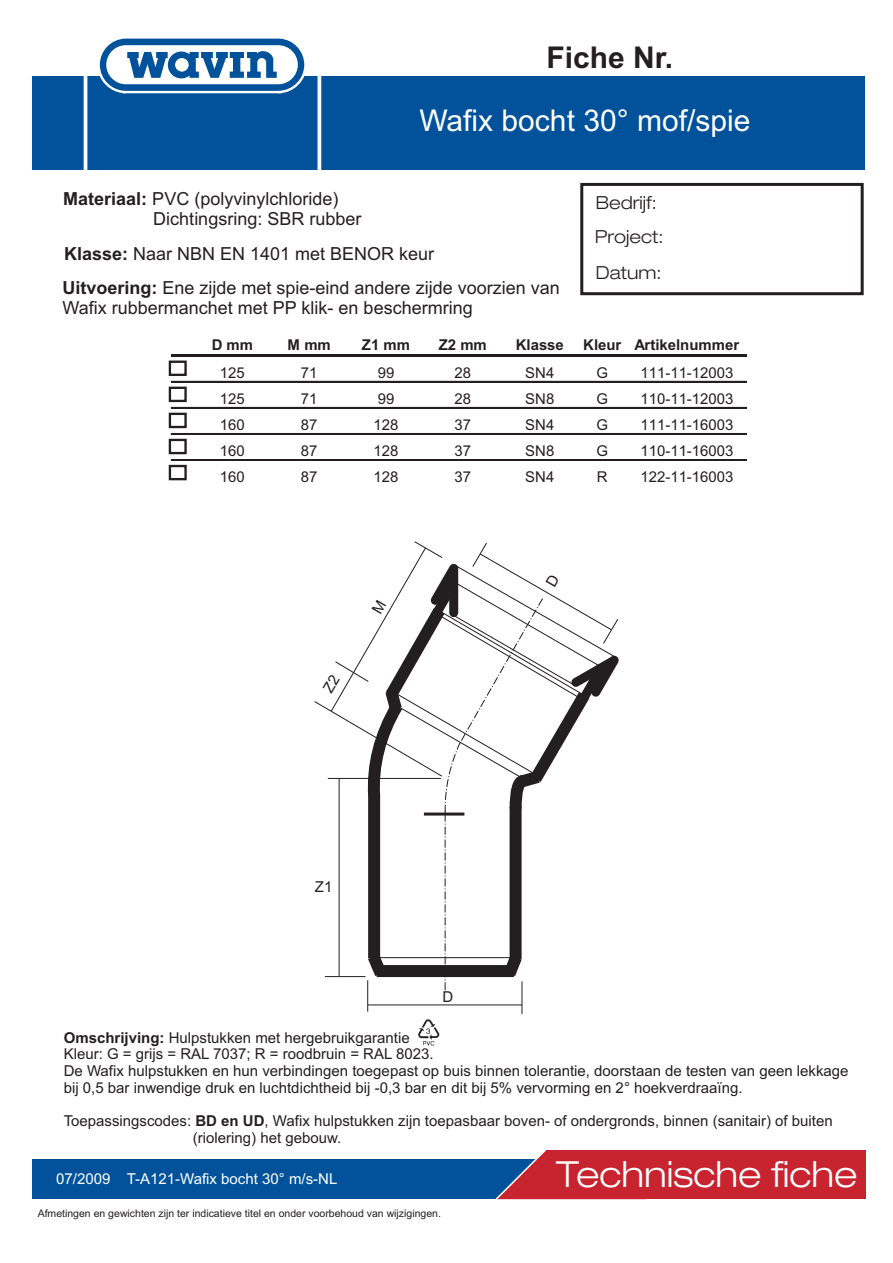
<style>
.page{position:relative;width:893px;height:1263px;background:#fff}
.page>*{position:absolute;margin:0;border:0;box-sizing:border-box;transform-origin:0 0}
.t1{font:300 expanded 36px "Helvetica Neue";color:#fff}
.t2{font:30px "Arial";color:#fff}
.t3{font:700 30px "Arial";color:#231f20}
.t4{font:18px/20.1px "Arial";color:#231f20}
.t5{font:300 expanded 18px/34px "Helvetica Neue";color:#231f20}
.t6{font:15px/16.8px "Arial";color:#231f20}
.t7{font:15px "Arial";color:#fff}
.t8{font:14.85px "Arial";color:#231f20}
.t9{font:700 14.85px "Arial";color:#231f20}
.t10{font:10.5px "Arial";color:#231f20}
.s1{font-weight:700}
</style>
<div class="page">
<div style="left:32px;top:77px;width:833px;height:93px;background:#01529b"></div>
<svg style="left:95px;top:38px;width:214px;height:56px"></svg>
<hr style="left:84px;top:61px;width:3px;height:128px;background:#fff">
<svg style="left:317px;top:76px;width:4px;height:94px"></svg>
<div style="left:32px;top:1159px;width:788px;height:40px;background:#01529b"></div>
<div style="left:546px;top:1150px;width:320px;height:49px;background:#c82430"></div>
<svg style="left:495px;top:1150px;width:152px;height:50px"></svg>
<div style="left:580px;top:183px;width:284px;height:112px;border:3px solid #231f20"></div>
<img style="left:418px;top:1019px;width:21px;height:27px">
<hr style="left:171px;top:354px;width:576px;height:3px;background:#231f20">
<hr style="left:171px;top:381px;width:576px;height:2px;background:#231f20">
<hr style="left:171px;top:407px;width:576px;height:2px;background:#231f20">
<hr style="left:171px;top:433px;width:576px;height:2px;background:#231f20">
<hr style="left:171px;top:459px;width:576px;height:2px;background:#231f20">
<div style="left:169px;top:361px;width:18px;height:15px;border:2px solid #231f20"></div>
<div style="left:169px;top:387px;width:18px;height:15px;border:2px solid #231f20"></div>
<div style="left:169px;top:413px;width:18px;height:15px;border:2px solid #231f20"></div>
<div style="left:169px;top:439px;width:18px;height:15px;border:2px solid #231f20"></div>
<div style="left:169px;top:465px;width:18px;height:15px;border:2px solid #231f20"></div>
<svg style="left:314px;top:541px;width:305px;height:473px"></svg>
<h2 class="t3" style="left:546px;top:46px;width:128px">Fiche Nr.</h2>
<h2 class="t2" style="left:419px;top:110px;width:333px">Wafix bocht 30° mof/spie</h2>
<p class="t4" style="left:153px;top:190px;width:210px;text-indent:-90px"><span class="s1">Materiaal:</span> PVC (polyvinylchloride)<br>Dichtingsring: SBR rubber</p>
<p class="t4" style="left:63px;top:238px;width:499px;line-height:33.9px"><span class="s1">Klasse:</span> Naar NBN EN 1401 met BENOR keur<br><span class="s1">Uitvoering:</span> Ene zijde met spie-eind andere zijde voorzien van</p>
<p class="t4" style="left:63px;top:299px;width:412px">Wafix rubbermanchet met PP klik- en beschermring</p>
<p class="t5" style="left:595px;top:187px;width:70px">Bedrijf:<br>Project:</p>
<p class="t5" style="left:596px;top:257px;width:67px">Datum:</p>
<p class="t9" style="left:212px;top:339px;width:43px">D mm</p>
<p class="t9" style="left:287px;top:339px;width:45px">M mm</p>
<p class="t9" style="left:362px;top:339px;width:50px">Z1 mm</p>
<p class="t9" style="left:439px;top:339px;width:50px">Z2 mm</p>
<p class="t9" style="left:516px;top:339px;width:50px">Klasse</p>
<p class="t9" style="left:583px;top:339px;width:158px">Kleur Artikelnummer</p>
<p class="t8" style="left:220px;top:367px;width:26px">125</p>
<p class="t8" style="left:301px;top:367px;width:18px">71</p>
<p class="t8" style="left:378px;top:367px;width:18px">99</p>
<p class="t8" style="left:455px;top:367px;width:18px">28</p>
<p class="t8" style="left:525px;top:367px;width:31px">SN4</p>
<p class="t8" style="left:597px;top:367px;width:13px">G</p>
<p class="t8" style="left:640px;top:367px;width:94px">111-11-12003</p>
<p class="t8" style="left:220px;top:393px;width:26px">125</p>
<p class="t8" style="left:301px;top:393px;width:18px">71</p>
<p class="t8" style="left:378px;top:393px;width:18px">99</p>
<p class="t8" style="left:455px;top:393px;width:18px">28</p>
<p class="t8" style="left:525px;top:393px;width:31px">SN8</p>
<p class="t8" style="left:597px;top:393px;width:13px">G</p>
<p class="t8" style="left:640px;top:393px;width:94px">110-11-12003</p>
<p class="t8" style="left:220px;top:419px;width:26px">160</p>
<p class="t8" style="left:301px;top:419px;width:18px">87</p>
<p class="t8" style="left:374px;top:419px;width:26px">128</p>
<p class="t8" style="left:455px;top:419px;width:18px">37</p>
<p class="t8" style="left:525px;top:419px;width:31px">SN4</p>
<p class="t8" style="left:597px;top:419px;width:13px">G</p>
<p class="t8" style="left:640px;top:419px;width:94px">111-11-16003</p>
<p class="t8" style="left:220px;top:445px;width:26px">160</p>
<p class="t8" style="left:301px;top:445px;width:18px">87</p>
<p class="t8" style="left:374px;top:445px;width:26px">128</p>
<p class="t8" style="left:455px;top:445px;width:18px">37</p>
<p class="t8" style="left:525px;top:445px;width:31px">SN8</p>
<p class="t8" style="left:597px;top:445px;width:13px">G</p>
<p class="t8" style="left:640px;top:445px;width:94px">110-11-16003</p>
<p class="t8" style="left:220px;top:471px;width:26px">160</p>
<p class="t8" style="left:301px;top:471px;width:18px">87</p>
<p class="t8" style="left:374px;top:471px;width:26px">128</p>
<p class="t8" style="left:455px;top:471px;width:18px">37</p>
<p class="t8" style="left:525px;top:471px;width:31px">SN4</p>
<p class="t8" style="left:597px;top:471px;width:12px">R</p>
<p class="t8" style="left:640px;top:471px;width:94px">122-11-16003</p>
<p class="t6" style="left:315px;top:880px;width:19px">Z1</p>
<p class="t6" style="left:443px;top:990px;width:12px">D</p>
<p class="t6" style="left:64px;top:1030px;width:786px"><span class="s1">Omschrijving:</span> Hulpstukken met hergebruikgarantie<br>Kleur: G = grijs = RAL 7037; R = roodbruin = RAL 8023.<br>De Wafix hulpstukken en hun verbindingen toegepast op buis binnen tolerantie, doorstaan de testen van geen lekkage bij 0,5 bar inwendige druk en luchtdichtheid bij -0,3 bar en dit bij 5% vervorming en 2° hoekverdraaïng.</p>
<p class="t6" style="left:193px;top:1114px;width:641px;text-indent:-129px">Toepassingscodes: <span class="s1">BD en UD</span>, Wafix hulpstukken zijn toepasbaar boven- of ondergronds, binnen (sanitair) of buiten (riolering) het gebouw.</p>
<p class="t7" style="left:56px;top:1173px;width:283px">07/2009 T-A121-Wafix bocht 30° m/s-NL</p>
<p class="t10" style="left:38px;top:1209px;width:405px">Afmetingen en gewichten zijn ter indicatieve titel en onder voorbehoud van wijzigingen.</p>
<h1 class="t1" style="left:556px;top:1159px;width:303px">Technische fiche</h1>
</div>
